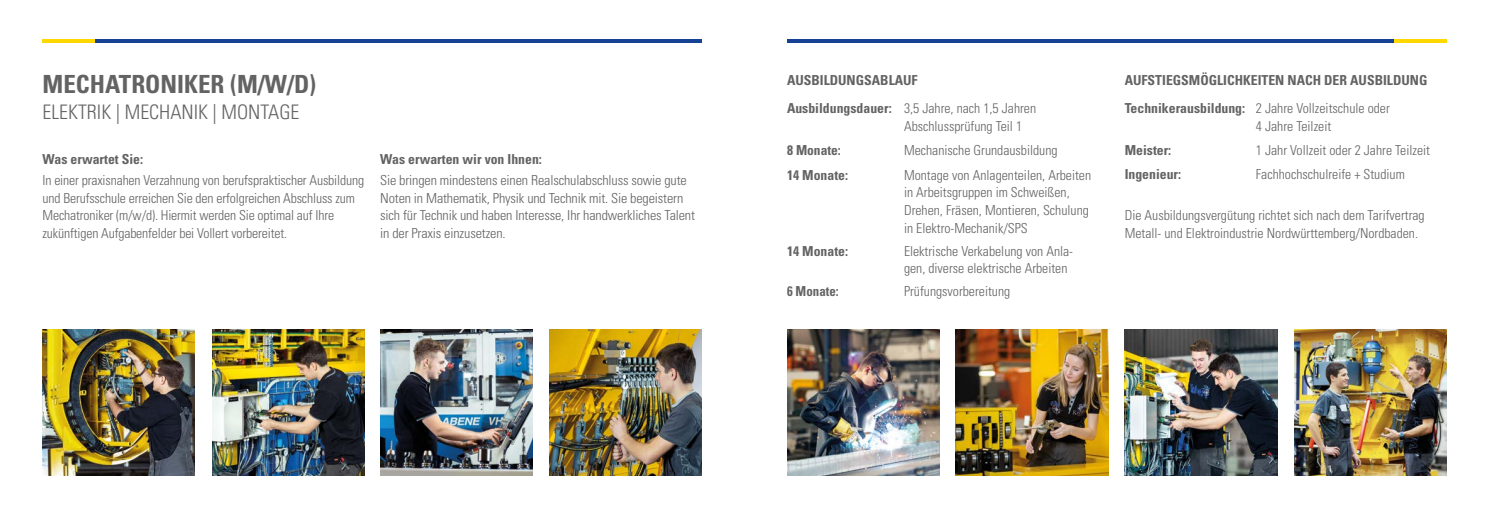
<style>
.page{position:relative;width:1489px;height:525px;background:#fff}
.page>*{position:absolute;margin:0;border:0;box-sizing:border-box;transform-origin:0 0}
.t1{font:700 condensed 25px "Univers LT Std";color:#646363}
.t2{font:300 condensed 20px "Univers LT Std";color:#646363}
.t3{font:300 condensed 13.75px/17.5px "Univers LT Std";color:#646363}
.t4{font:700 condensed 13.75px/28.1px "Univers LT Std";color:#646363}
.t5{font:700 condensed 13.75px "Univers LT Std";color:#646363;scale:.94 1}
.s1{font-weight:300}
</style>
<div class="page">
<hr style="left:1393px;top:39px;width:53px;height:3px;background:#ffd800">
<hr style="left:787px;top:39px;width:606px;height:3px;background:#164194">
<hr style="left:42px;top:39px;width:53px;height:3px;background:#ffd800">
<hr style="left:95px;top:39px;width:607px;height:3px;background:#164194">
<img style="left:380px;top:330px;width:152px;height:145px">
<img style="left:212px;top:330px;width:152px;height:145px">
<img style="left:43px;top:330px;width:152px;height:145px">
<img style="left:549px;top:330px;width:153px;height:145px">
<img style="left:1124px;top:330px;width:152px;height:145px">
<img style="left:787px;top:330px;width:152px;height:145px">
<img style="left:1294px;top:330px;width:152px;height:145px">
<img style="left:955px;top:330px;width:153px;height:145px">
<h1 class="t1" style="left:43px;top:69px;width:275px">MECHATRONIKER (M/W/D)</h1>
<h2 class="t2" style="left:43px;top:100px;width:258px">ELEKTRIK | MECHANIK | MONTAGE</h2>
<p class="t4" style="left:43px;top:145px;width:102px">Was erwartet Sie:</p>
<p class="t3" style="left:43px;top:172px;width:323px">In einer praxisnahen Verzahnung von berufspraktischer Ausbildung und Berufsschule erreichen Sie den erfolgreichen Abschluss zum Mechatroniker (m/w/d). Hiermit werden Sie optimal auf Ihre zukünftigen Aufgabenfelder bei Vollert vorbereitet.</p>
<p class="t4" style="left:380px;top:145px;width:163px">Was erwarten wir von Ihnen:</p>
<p class="t3" style="left:380px;top:172px;width:316px">Sie bringen mindestens einen Realschulabschluss sowie gute Noten in Mathematik, Physik und Technik mit. Sie begeistern sich für Technik und haben Interesse, Ihr handwerkliches Talent in der Praxis einzusetzen.</p>
<p class="t4" style="left:787px;top:66px;width:250px">AUSBILDUNGSABLAUF<br>Ausbildungsdauer: <span class="s1">3,5 Jahre, nach 1,5 Jahren</span></p>
<p class="t3" style="left:904px;top:117px;width:120px">Abschlussprüfung Teil 1</p>
<p class="t4" style="left:787px;top:136px;width:55px">8 Monate:</p>
<p class="t3" style="left:904px;top:142px;width:155px">Mechanische Grundausbildung</p>
<p class="t4" style="left:787px;top:161px;width:63px">14 Monate:</p>
<p class="t3" style="left:904px;top:166px;width:189px">Montage von Anlagenteilen, Arbeiten in Arbeitsgruppen im Schweißen, Drehen, Fräsen, Montieren, Schulung in Elektro-Mechanik/SPS</p>
<p class="t4" style="left:787px;top:237px;width:63px">14 Monate:</p>
<p class="t3" style="left:904px;top:243px;width:170px;line-height:16.5px">Elektrische Verkabelung von Anla&shy;gen, diverse elektrische Arbeiten</p>
<p class="t5" style="left:787px;top:283px;width:56px">6 Monate:</p>
<p class="t3" style="left:904px;top:282px;width:108px">Prüfungsvorbereitung</p>
<p class="t4" style="left:1124px;top:66px;width:304px">AUFSTIEGSMÖGLICHKEITEN NACH DER AUSBILDUNG<br>Technikerausbildung: <span class="s1">2 Jahre Vollzeitschule oder</span></p>
<p class="t3" style="left:1255px;top:117px;width:77px">4 Jahre Teilzeit</p>
<p class="t4" style="left:1124px;top:136px;width:48px">Meister:</p>
<p class="t3" style="left:1255px;top:142px;width:176px">1 Jahr Vollzeit oder 2 Jahre Teilzeit</p>
<p class="t4" style="left:1124px;top:160px;width:58px">Ingenieur:</p>
<p class="t3" style="left:1255px;top:165px;width:150px">Fachhochschulreife + Studium</p>
<p class="t3" style="left:1124px;top:206px;width:301px">Die Ausbildungsvergütung richtet sich nach dem Tarifvertrag<br>Metall- und Elektroindustrie Nordwürttemberg/Nordbaden.</p>
</div>
